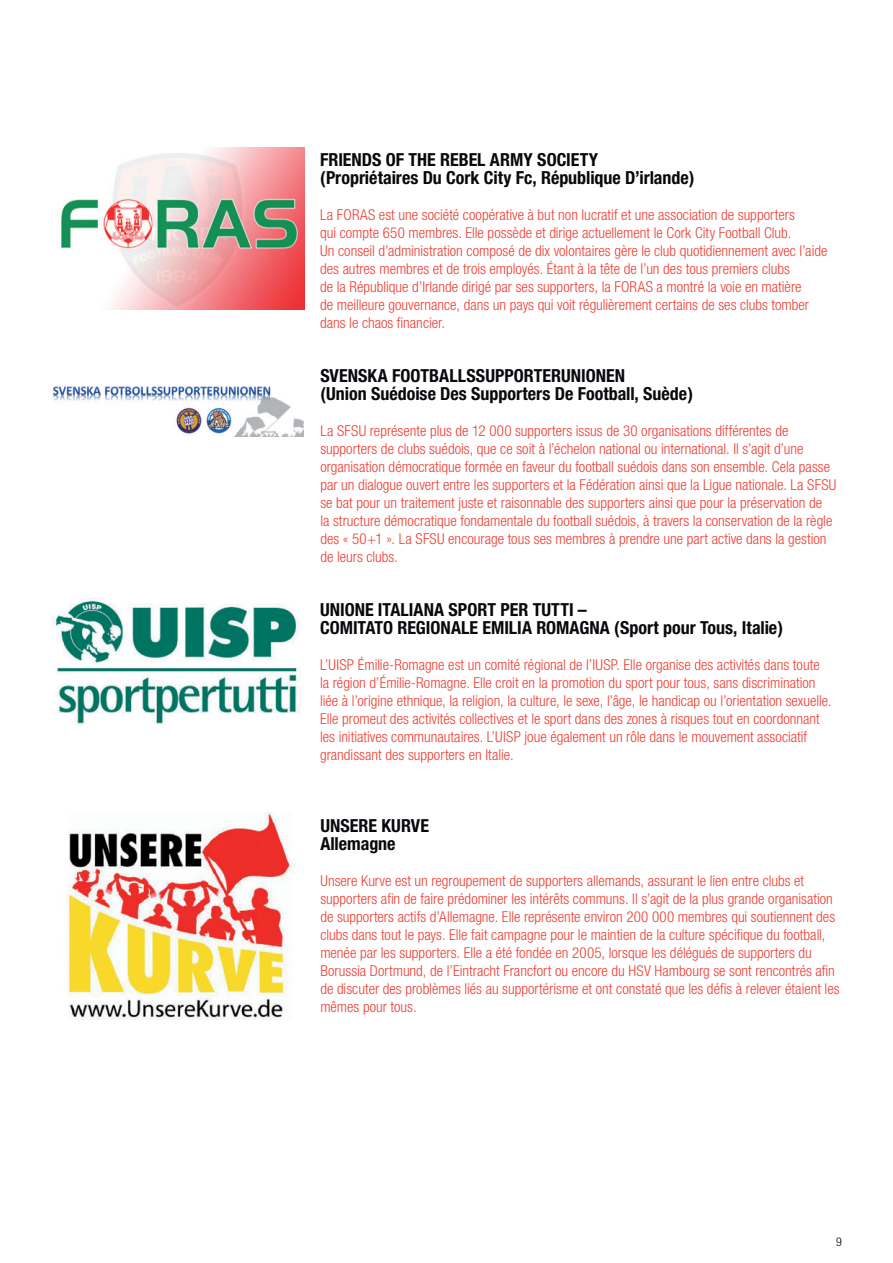
<style>
.page{position:relative;width:893px;height:1263px;background:#fff}
.page>*{position:absolute;margin:0;border:0;box-sizing:border-box;transform-origin:0 0}
.t1{font:700 condensed 18px/18px "Helvetica Neue";color:#08080d}
.t2{font:300 condensed 15px/18px "Helvetica Neue";color:#ee3f34}
.t3{font:300 condensed 12px "Helvetica Neue";color:#08080d}
</style>
<div class="page">
<img style="left:61px;top:148px;width:243px;height:161px">
<img style="left:52px;top:386px;width:251px;height:50px">
<img style="left:51px;top:598px;width:249px;height:128px">
<img style="left:66px;top:813px;width:229px;height:207px">
<p class="t1" style="left:320px;top:150px;width:376px">FRIENDS OF THE REBEL ARMY SOCIETY (Propriétaires Du Cork City Fc, République D’irlande)</p>
<p class="t2" style="left:320px;top:205px;width:509px">La FORAS est une société coopérative à but non lucratif et une association de supporters<br>qui compte 650 membres. Elle possède et dirige actuellement le Cork City Football Club.<br>Un conseil d’administration composé de dix volontaires gère le club quotidiennement avec l’aide des autres membres et de trois employés. Étant à la tête de l’un des tous premiers clubs<br>de la République d’Irlande dirigé par ses supporters, la FORAS a montré la voie en matière<br>de meilleure gouvernance, dans un pays qui voit régulièrement certains de ses clubs tomber dans le chaos financier.</p>
<p class="t1" style="left:320px;top:366px;width:374px">SVENSKA FOOTBALLSSUPPORTERUNIONEN<br>(Union Suédoise Des Supporters De Football, Suède)</p>
<p class="t2" style="left:320px;top:421px;width:518px">La SFSU représente plus de 12 000 supporters issus de 30 organisations différentes de supporters de clubs suédois, que ce soit à l’échelon national ou international. Il s’agit d’une organisation démocratique formée en faveur du football suédois dans son ensemble. Cela passe par un dialogue ouvert entre les supporters et la Fédération ainsi que la Ligue nationale. La SFSU se bat pour un traitement juste et raisonnable des supporters ainsi que pour la préservation de<br>la structure démocratique fondamentale du football suédois, à travers la conservation de la règle des « 50+1 ». La SFSU encourage tous ses membres à prendre une part active dans la gestion de leurs clubs.</p>
<p class="t1" style="left:320px;top:600px;width:464px">UNIONE ITALIANA SPORT PER TUTTI –<br>COMITATO REGIONALE EMILIA ROMAGNA (Sport pour Tous, Italie)</p>
<p class="t2" style="left:320px;top:655px;width:513px">L’UISP Émilie-Romagne est un comité régional de l’IUSP. Elle organise des activités dans toute la région d’Émilie-Romagne. Elle croit en la promotion du sport pour tous, sans discrimination liée à l’origine ethnique, la religion, la culture, le sexe, l’âge, le handicap ou l’orientation sexuelle.<br>Elle promeut des activités collectives et le sport dans des zones à risques tout en coordonnant les initiatives communautaires. L’UISP joue également un rôle dans le mouvement associatif grandissant des supporters en Italie.</p>
<p class="t1" style="left:320px;top:816px;width:110px">UNSERE KURVE<br>Allemagne</p>
<p class="t2" style="left:320px;top:871px;width:521px">Unsere Kurve est un regroupement de supporters allemands, assurant le lien entre clubs et supporters afin de faire prédominer les intérêts communs. Il s’agit de la plus grande organisation de supporters actifs d’Allemagne. Elle représente environ 200 000 membres qui soutiennent des clubs dans tout le pays. Elle fait campagne pour le maintien de la culture spécifique du football, menée par les supporters. Elle a été fondée en 2005, lorsque les délégués de supporters du Borussia Dortmund, de l’Eintracht Francfort ou encore du HSV Hambourg se sont rencontrés afin de discuter des problèmes liés au supportérisme et ont constaté que les défis à relever étaient les mêmes pour tous.</p>
<p class="t3" style="left:836px;top:1234px;width:7px">9</p>
</div>
